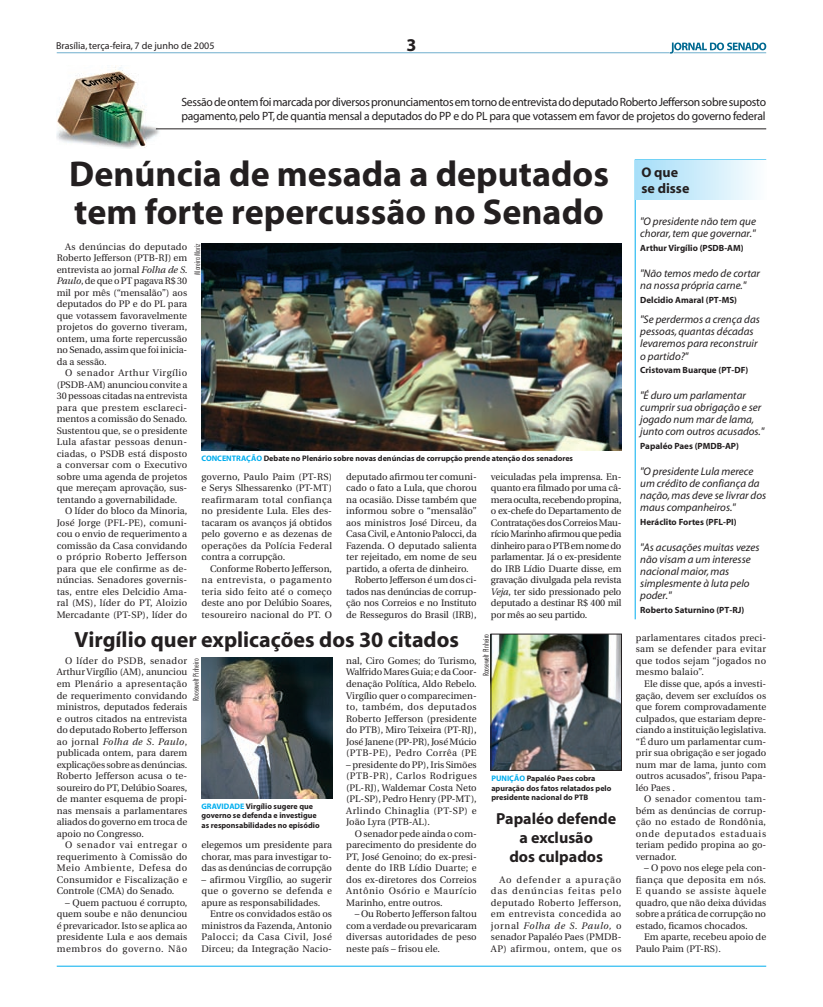
<style>
.page{position:relative;width:823px;height:1007px;background:#fff}
.page>*{position:absolute;margin:0;border:0;box-sizing:border-box;transform-origin:0 0}
.t1{font:700 36px/38px "Myriad";color:#231f20}
.t2{font:700 22px "Myriad";color:#231f20}
.t3{font:700 18px "Myriad";color:#231f20}
.t4{font:700 16px/19.2px "Myriad";color:#231f20;text-align:center}
.t5{font:700 14px/16px "Myriad";color:#231f20}
.t6{font:12px/14.4px "Myriad";letter-spacing:-.025em;color:#231f20}
.t7{font:italic 11px/12px "Myriad";color:#231f20}
.t8{font:10px "Myriad";color:#231f20}
.t9{font:9.5px/11.5px "Utopia";color:#231f20;text-align:justify}
.t10{font:9.5px "Utopia";letter-spacing:-.02em;color:#231f20}
.t11{font:700 9px "Myriad";color:#231f20}
.t12{font:700 8px/9.6px "Myriad";color:#231f20}
.t13{font:300 condensed 8px "Futura BT";color:#231f20}
.s1{font-style:italic}
.s2{color:#00aeef}
</style>
<div class="page">
<svg style="left:57px;top:43px;width:708px;height:11px"></svg>
<hr style="left:57px;top:965px;width:708px;height:1px;background:#00aeef">
<svg style="left:634px;top:159px;width:132px;height:461px"></svg>
<div style="left:635px;top:160px;width:130px;height:40px;background:linear-gradient(to right,#a3ddf8,#f9fcfe)"></div>
<img style="left:201px;top:244px;width:420px;height:206px">
<img style="left:201px;top:657px;width:131px;height:141px">
<img style="left:492px;top:636px;width:127px;height:132px">
<div style="left:490px;top:634px;width:131px;height:136px;border:1px solid #231f20"></div>
<img style="left:57px;top:66px;width:104px;height:83px">
<hr style="left:156px;top:129px;width:609px;height:1px;background:#231f20">
<p class="t8" style="left:56px;top:41px;width:160px">Brasília, terça-feira, 7 de junho de 2005</p>
<h3 class="t3" style="left:406px;top:36px;width:11px">3</h3>
<p class="t6" style="left:181px;top:95px;width:586px">Sessão de ontem foi marcada por diversos pronunciamentos em torno de entrevista do deputado Roberto Jefferson sobre suposto pagamento, pelo PT, de quantia mensal a deputados do PP e do PL para que votassem em favor de projetos do governo federal</p>
<h1 class="t1" style="left:69px;top:157px;width:541px">Denúncia de mesada a deputados tem forte repercussão no Senado</h1>
<p class="t9" style="left:57px;top:241px;width:132px;text-indent:9px">As denúncias do deputado Roberto Jefferson (PTB-RJ) em entrevista ao jornal <span class="s1">Folha de S.<br>Paulo</span>, de que o PT pagava R$ 30 mil por mês (“mensalão”) aos deputados do PP e do PL para que votassem favoravelmente projetos do governo tiveram, ontem, uma forte repercussão no Senado, assim que foi inicia&shy;da a sessão.</p>
<p class="t9" style="left:57px;top:367px;width:132px;text-indent:9px">O senador Arthur Virgílio (PSDB-AM) anunciou convite a 30 pessoas citadas na entrevista para que prestem esclareci&shy;mentos a comissão do Senado.<br>Sustentou que, se o presidente Lula afastar pessoas denun&shy;ciadas, o PSDB está disposto a conversar com o Executivo sobre uma agenda de projetos que mereçam aprovação, sus&shy;tentando a governabilidade.</p>
<p class="t9" style="left:57px;top:505px;width:132px;text-indent:9px">O líder do bloco da Minoria, José Jorge (PFL-PE), comuni&shy;cou o envio de requerimento a comissão da Casa convidando o próprio Roberto Jefferson para que ele confirme as de&shy;núncias. Senadores governis&shy;tas, entre eles Delcidio Ama&shy;ral (MS), líder do PT, Aloizio Mercadante (PT-SP), líder do</p>
<p class="t13" style="left:192px;top:274px;width:32px;rotate:-90deg">Moreira Mariz</p>
<p class="t12" style="left:201px;top:454px;width:373px"><span class="s2">CONCENTRAÇÃO</span> Debate no Plenário sobre novas denúncias de corrupção prende atenção dos senadores</p>
<p class="t9" style="left:201px;top:471px;width:132px">governo, Paulo Paim (PT-RS) e Serys Slhessarenko (PT-MT) reafirmaram total confiança no presidente Lula. Eles des&shy;tacaram os avanços já obtidos pelo governo e as dezenas de operações da Polícia Federal contra a corrupção.</p>
<p class="t9" style="left:201px;top:563px;width:132px;text-indent:9px">Conforme Roberto Jefferson, na entrevista, o pagamento teria sido feito até o começo deste ano por Delúbio Soares, tesoureiro nacional do PT. O</p>
<p class="t9" style="left:490px;top:471px;width:132px">veiculadas pela imprensa. En&shy;quanto era filmado por uma câ&shy;mera oculta, recebendo propina, o ex-chefe do Departamento de Contratações dos Correios Mau&shy;rício Marinho afirmou que pedia dinheiro para o PTB em nome do parlamentar. Já o ex-presidente do IRB Lídio Duarte disse, em gravação divulgada pela revista <span class="s1">Veja</span>, ter sido pressionado pelo deputado a destinar R$ 400 mil por mês ao seu partido.</p>
<p class="t9" style="left:346px;top:471px;width:132px">deputado afirmou ter comuni-</p>
<p class="t9" style="left:346px;top:482px;width:132px">cado o fato a Lula, que chorou</p>
<p class="t9" style="left:346px;top:494px;width:132px">na ocasião. Disse também que</p>
<p class="t9" style="left:346px;top:505px;width:132px">informou sobre o “mensalão”</p>
<p class="t9" style="left:346px;top:517px;width:132px">aos ministros José Dirceu, da</p>
<p class="t9" style="left:346px;top:528px;width:132px">Casa Civil, e Antonio Palocci, da</p>
<p class="t9" style="left:346px;top:540px;width:132px">Fazenda. O deputado salienta</p>
<p class="t9" style="left:346px;top:551px;width:132px">ter rejeitado, em nome de seu</p>
<p class="t9" style="left:346px;top:563px;width:124px">partido, a oferta de dinheiro.</p>
<p class="t10" style="left:354px;top:575px;width:123px">Roberto Jefferson é um dos ci-</p>
<p class="t10" style="left:346px;top:586px;width:132px">tados nas denúncias de corrup-</p>
<p class="t10" style="left:346px;top:598px;width:132px">ção nos Correios e no Instituto</p>
<p class="t9" style="left:346px;top:609px;width:132px">de Resseguros do Brasil (IRB),</p>
<h2 class="t2" style="left:74px;top:628px;width:386px">Virgílio quer explicações dos 30 citados</h2>
<p class="t13" style="left:481px;top:676px;width:44px;rotate:-90deg">Roosewelt Pinheiro</p>
<p class="t9" style="left:57px;top:655px;width:132px;text-indent:9px">O líder do PSDB, senador Arthur Virgílio (AM), anunciou em Plenário a apresentação de requerimento convidando ministros, deputados federais e outros citados na entrevista do deputado Roberto Jefferson ao jornal <span class="s1">Folha de S. Paulo</span>, publicada ontem, para darem explicações sobre as denúncias.<br>Roberto Jefferson acusa o te&shy;soureiro do PT, Delúbio Soares, de manter esquema de propi&shy;nas mensais a parlamentares aliados do governo em troca de apoio no Congresso.</p>
<p class="t9" style="left:57px;top:839px;width:132px;text-indent:9px">O senador vai entregar o requerimento à Comissão do Meio Ambiente, Defesa do Consumidor e Fiscalização e Controle (CMA) do Senado.</p>
<p class="t9" style="left:57px;top:896px;width:132px;text-indent:9px">– Quem pactuou é corrupto, quem soube e não denunciou é prevaricador. Isto se aplica ao presidente Lula e aos demais membros do governo. Não</p>
<p class="t9" style="left:346px;top:655px;width:132px">nal, Ciro Gomes; do Turismo, Walfrido Mares Guia; e da Coor&shy;denação Política, Aldo Rebelo.<br>Virgílio quer o comparecimen&shy;to, também, dos deputados Roberto Jefferson (presidente do PTB), Miro Teixeira (PT-RJ), José Janene (PP-PR), José Múcio (PTB-PE), Pedro Corrêa (PE</p>
<p class="t9" style="left:346px;top:758px;width:132px">– presidente do PP), Iris Simões (PTB-PR), Carlos Rodrigues (PL-RJ), Waldemar Costa Neto (PL-SP), Pedro Henry (PP-MT), Arlindo Chinaglia (PT-SP) e João Lyra (PTB-AL).</p>
<p class="t9" style="left:346px;top:827px;width:132px;text-indent:9px">O senador pede ainda o com&shy;parecimento do presidente do PT, José Genoino; do ex-presi&shy;dente do IRB Lídio Duarte; e dos ex-diretores dos Correios Antônio Osório e Maurício Marinho, entre outros.</p>
<p class="t9" style="left:346px;top:908px;width:132px;text-indent:9px">– Ou Roberto Jefferson faltou com a verdade ou prevaricaram diversas autoridades de peso neste país – frisou ele.</p>
<p class="t13" style="left:191px;top:700px;width:44px;rotate:-90deg">Roosewelt Pinheiro</p>
<p class="t12" style="left:491px;top:774px;width:121px"><span class="s2">PUNIÇÃO</span> Papaléo Paes cobra apuração dos fatos relatados pelo presidente nacional do PTB</p>
<p class="t12" style="left:201px;top:801px;width:120px"><span class="s2">GRAVIDADE</span> Virgílio sugere que governo se defenda e investigue as responsabilidades no episódio</p>
<h3 class="t4" style="left:496px;top:809px;width:121px">Papaléo defende a exclusão<br>dos culpados</h3>
<p class="t9" style="left:490px;top:873px;width:132px;text-indent:9px">Ao defender a apuração das denúncias feitas pelo deputado Roberto Jefferson, em entrevista concedida ao jornal <span class="s1">Folha de S. Paulo,</span> o senador Papaléo Paes (PMDB-AP) afirmou, ontem, que os</p>
<p class="t9" style="left:201px;top:839px;width:132px">elegemos um presidente para chorar, mas para investigar to&shy;das as denúncias de corrupção</p>
<p class="t9" style="left:201px;top:873px;width:132px">– afirmou Virgílio, ao sugerir que o governo se defenda e apure as responsabilidades.</p>
<p class="t9" style="left:201px;top:908px;width:132px;text-indent:9px">Entre os convidados estão os ministros da Fazenda, Antonio Palocci; da Casa Civil, José Dirceu; da Integração Nacio-</p>
<h3 class="t5" style="left:641px;top:164px;width:50px">O que se disse</h3>
<p class="t7" style="left:639px;top:216px;width:117px">"O presidente não tem que chorar, tem que governar."</p>
<p class="t11" style="left:639px;top:243px;width:105px">Arthur Virgílio (PSDB-AM)</p>
<p class="t7" style="left:639px;top:268px;width:121px">"Não temos medo de cortar na nossa própria carne."</p>
<p class="t11" style="left:639px;top:295px;width:98px">Delcidio Amaral (PT-MS)</p>
<p class="t7" style="left:639px;top:314px;width:121px">"Se perdermos a crença das pessoas, quantas décadas levaremos para reconstruir o partido?"</p>
<p class="t11" style="left:639px;top:365px;width:109px">Cristovam Buarque (PT-DF)</p>
<p class="t7" style="left:639px;top:390px;width:125px">"É duro um parlamentar cumprir sua obrigação e ser jogado num mar de lama, junto com outros acusados."</p>
<p class="t11" style="left:639px;top:441px;width:100px">Papaléo Paes (PMDB-AP)</p>
<p class="t7" style="left:639px;top:466px;width:127px">"O presidente Lula merece um crédito de confiança da nação, mas deve se livrar dos maus companheiros."</p>
<p class="t11" style="left:639px;top:517px;width:98px">Heráclito Fortes (PFL-PI)</p>
<p class="t7" style="left:639px;top:541px;width:121px">"As acusações muitas vezes não visam a um interesse nacional maior, mas simplesmente à luta pelo poder."</p>
<p class="t11" style="left:639px;top:605px;width:106px">Roberto Saturnino (PT-RJ)</p>
<p class="t9" style="left:635px;top:632px;width:132px">parlamentares citados preci&shy;sam se defender para evitar que todos sejam “jogados no mesmo balaio”.</p>
<p class="t9" style="left:635px;top:678px;width:132px;text-indent:9px">Ele disse que, após a investi&shy;gação, devem ser excluídos os que forem comprovadamente culpados, que estariam depre&shy;ciando a instituição legislativa. “É duro um parlamentar cum&shy;prir sua obrigação e ser jogado num mar de lama, junto com outros acusados”, frisou Papa&shy;léo Paes .</p>
<p class="t9" style="left:635px;top:793px;width:132px;text-indent:9px">O senador comentou tam&shy;bém as denúncias de corrup&shy;ção no estado de Rondônia, onde deputados estaduais teriam pedido propina ao go&shy;vernador.</p>
<p class="t9" style="left:635px;top:862px;width:132px;text-indent:9px">– O povo nos elege pela con&shy;fiança que deposita em nós.<br>E quando se assiste àquele quadro, que não deixa dúvidas sobre a prática de corrupção no estado, ficamos chocados.</p>
<p class="t9" style="left:635px;top:931px;width:132px;text-indent:9px">Em aparte, recebeu apoio de<br>Paulo Paim (PT-RS).</p>
</div>
